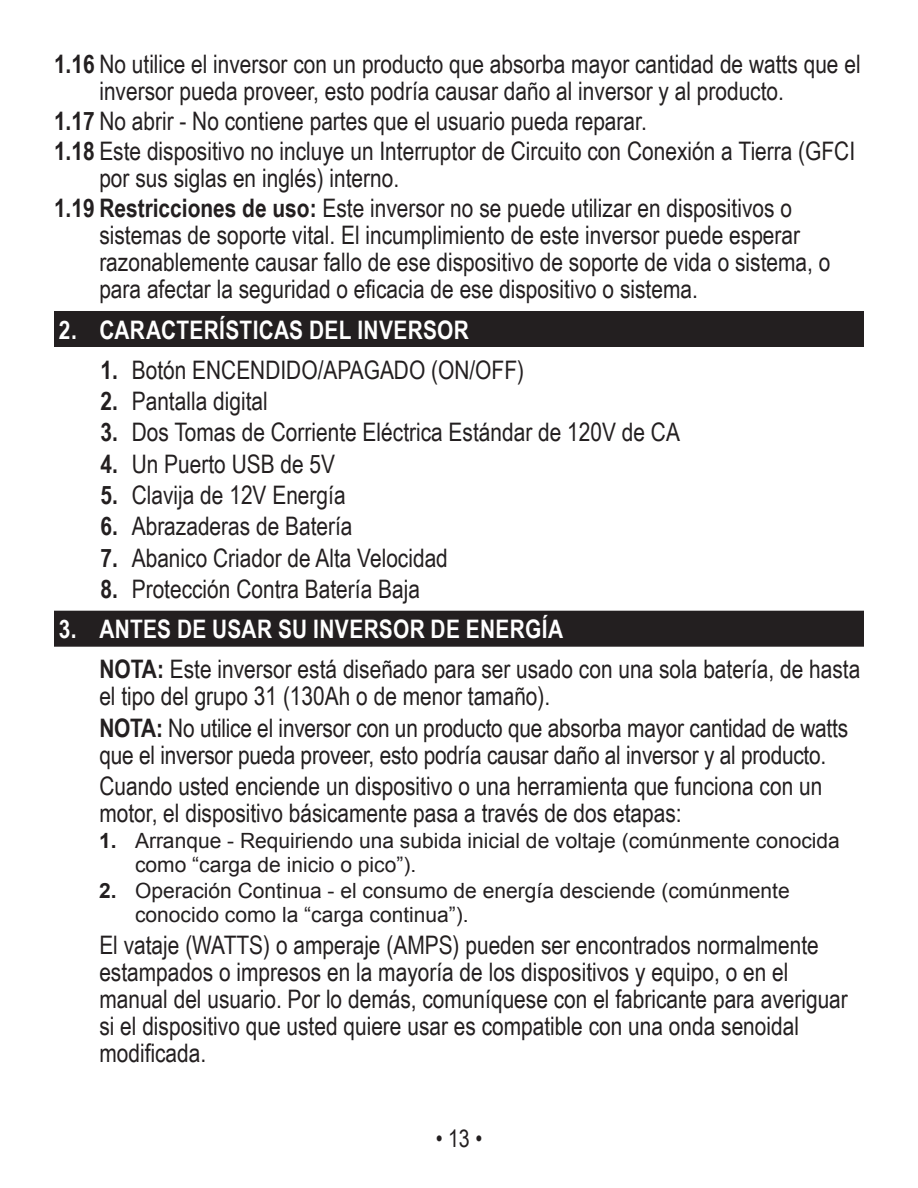
<style>
.page{position:relative;width:918px;height:1188px;background:#fff}
.page>*{position:absolute;margin:0;border:0;box-sizing:border-box;transform-origin:0 0}
._1_4_Indntd_Sub_par{font:25.5px/27px "Arial Narrow";color:#231f20}
.t1{font:700 25.5px "Arial Narrow";letter-spacing:.015em;color:#fff}
.t2{font:24px "Arial Narrow";color:#231f20}
.t3{font:21px/24px "Arial";color:#231f20}
.s1{font-weight:700}
</style>
<div class="page">
<div style="left:54px;top:311px;width:810px;height:36px;background:#231f20"></div>
<div style="left:54px;top:611px;width:810px;height:36px;background:#231f20"></div>
<p class="_1_4_Indntd_Sub_par" style="left:99px;top:49px;width:763px;text-indent:-45px"><span class="s1">1.16</span> No utilice el inversor con un producto que absorba mayor cantidad de watts que el inversor pueda proveer, esto podría causar daño al inversor y al producto.</p>
<p class="_1_4_Indntd_Sub_par" style="left:54px;top:106px;width:594px"><span class="s1">1.17</span> No abrir - No contiene partes que el usuario pueda reparar.</p>
<p class="_1_4_Indntd_Sub_par" style="left:99px;top:137px;width:757px;text-indent:-45px"><span class="s1">1.18</span> Este dispositivo no incluye un Interruptor de Circuito con Conexión a Tierra (GFCI por sus siglas en inglés) interno.</p>
<p class="_1_4_Indntd_Sub_par" style="left:99px;top:194px;width:733px;text-indent:-45px"><span class="s1">1.19 Restricciones de uso:</span> Este inversor no se puede utilizar en dispositivos o sistemas de soporte vital. El incumplimiento de este inversor puede esperar razonablemente causar fallo de ese dispositivo de soporte de vida o sistema, o para afectar la seguridad o eficacia de ese dispositivo o sistema.</p>
<p class="t1" style="left:59px;top:311px;width:412px">2. CARACTERÍSTICAS DEL INVERSOR</p>
<p class="_1_4_Indntd_Sub_par" style="left:100px;top:355px;width:425px"><span class="s1">1.</span> Botón ENCENDIDO/APAGADO (ON/OFF)</p>
<p class="_1_4_Indntd_Sub_par" style="left:100px;top:387px;width:169px"><span class="s1">2.</span> Pantalla digital</p>
<p class="_1_4_Indntd_Sub_par" style="left:100px;top:418px;width:581px"><span class="s1">3.</span> Dos Tomas de Corriente Eléctrica Estándar de 120V de CA</p>
<p class="_1_4_Indntd_Sub_par" style="left:100px;top:449px;width:236px"><span class="s1">4.</span> Un Puerto USB de 5V</p>
<p class="_1_4_Indntd_Sub_par" style="left:100px;top:481px;width:247px"><span class="s1">5.</span> Clavija de 12V Energía</p>
<p class="_1_4_Indntd_Sub_par" style="left:100px;top:512px;width:254px"><span class="s1">6.</span> Abrazaderas de Batería</p>
<p class="_1_4_Indntd_Sub_par" style="left:100px;top:543px;width:349px"><span class="s1">7.</span> Abanico Criador de Alta Velocidad</p>
<p class="_1_4_Indntd_Sub_par" style="left:100px;top:575px;width:321px"><span class="s1">8.</span> Protección Contra Batería Baja</p>
<p class="t1" style="left:59px;top:610px;width:506px">3. ANTES DE USAR SU INVERSOR DE ENERGÍA</p>
<p class="_1_4_Indntd_Sub_par" style="left:99px;top:655px;width:762px"><span class="s1">NOTA:</span> Este inversor está diseñado para ser usado con una sola batería, de hasta el tipo del grupo 31 (130Ah o de menor tamaño).</p>
<p class="_1_4_Indntd_Sub_par" style="left:99px;top:713px;width:750px"><span class="s1">NOTA:</span> No utilice el inversor con un producto que absorba mayor cantidad de watts que el inversor pueda proveer, esto podría causar daño al inversor y al producto.</p>
<p class="_1_4_Indntd_Sub_par" style="left:99px;top:772px;width:725px">Cuando usted enciende un dispositivo o una herramienta que funciona con un motor, el dispositivo básicamente pasa a través de dos etapas:</p>
<p class="t3" style="left:135px;top:829px;width:706px;text-indent:-36px"><span class="s1">1.</span> Arranque - Requiriendo una subida inicial de voltaje (comúnmente conocida como “carga de inicio o pico”).</p>
<p class="t3" style="left:135px;top:879px;width:656px;text-indent:-36px"><span class="s1">2.</span> Operación Continua - el consumo de energía desciende (comúnmente conocido como la “carga continua”).</p>
<p class="_1_4_Indntd_Sub_par" style="left:99px;top:930px;width:750px">El vataje (WATTS) o amperaje (AMPS) pueden ser encontrados normalmente estampados o impresos en la mayoría de los dispositivos y equipo, o en el manual del usuario. Por lo demás, comuníquese con el fabricante para averiguar si el dispositivo que usted quiere usar es compatible con una onda senoidal modificada.</p>
<p class="t2" style="left:436px;top:1121px;width:48px">• 13 •</p>
</div>
